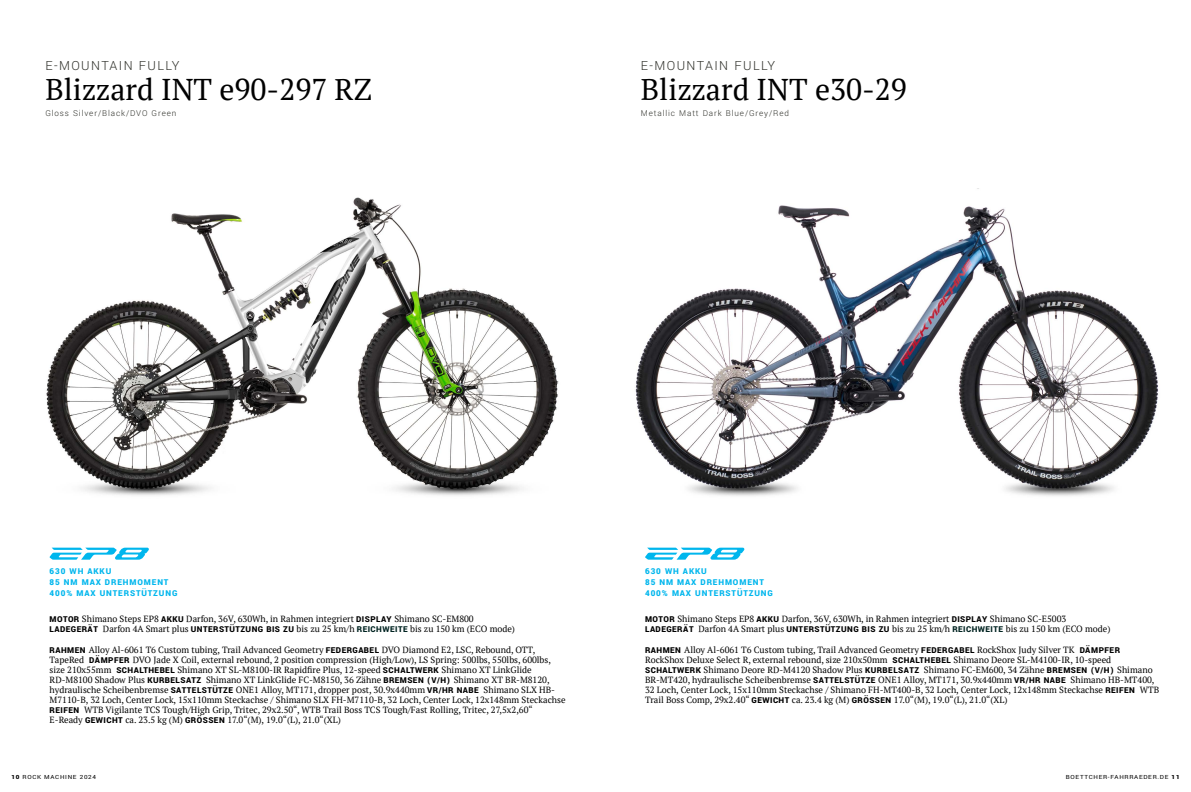
<style>
.page{position:relative;width:1191px;height:792px;background:#fff}
.page>*{position:absolute;margin:0;border:0;box-sizing:border-box;transform-origin:0 0}
.t1{font:30px "PT Serif";color:#000}
.t2{font:300 14px "Yantramanav";letter-spacing:.1em;color:#2c2d27}
.t3{font:9px/10px "PT Serif";color:#000}
.t4{font:900 9px/11px "Yantramanav";letter-spacing:.1em;color:#00b6ed}
.t5{font:300 9px "Yantramanav";letter-spacing:.1em;color:#2c2d27}
.t6{font:6.3px "Yantramanav";letter-spacing:.1em;color:#000;scale:1.11 1}
.s1{font-family:"Yantramanav";font-weight:900}
.s2{font-family:"Yantramanav";font-weight:900;color:#002321}
.s3{font-weight:900}
</style>
<div class="page">
<img style="left:46px;top:197px;width:513px;height:299px">
<svg style="left:50px;top:548px;width:99px;height:12px"></svg>
<img style="left:635px;top:188px;width:523px;height:308px">
<svg style="left:645px;top:548px;width:100px;height:12px"></svg>
<h2 class="t2" style="left:45px;top:57px;width:136px">E-MOUNTAIN FULLY</h2>
<h1 class="t1" style="left:45px;top:70px;width:328px">Blizzard INT e90-297 RZ</h1>
<p class="t5" style="left:45px;top:108px;width:132px">Gloss Silver/Black/DVO Green</p>
<h2 class="t2" style="left:641px;top:57px;width:136px">E-MOUNTAIN FULLY</h2>
<h1 class="t1" style="left:641px;top:70px;width:267px">Blizzard INT e30-29</h1>
<p class="t5" style="left:641px;top:108px;width:150px">Metallic Matt Dark Blue/Grey/Red</p>
<p class="t4" style="left:50px;top:566px;width:129px">630 WH AKKU<br>85 NM MAX DREHMOMENT<br>400% MAX UNTERSTÜTZUNG</p>
<p class="t3" style="left:50px;top:614px;width:467px"><span class="s1">MOTOR</span> Shimano Steps EP8 <span class="s1">AKKU</span> Darfon, 36V, 630Wh, in Rahmen integriert <span class="s1">DISPLAY</span> Shimano SC-EM800<br><span class="s1">LADEGERÄT</span> Darfon 4A Smart plus <span class="s1">UNTERSTÜTZUNG BIS ZU</span> bis zu 25 km/h <span class="s2">REICHWEITE</span> bis zu 150 km (ECO mode)</p>
<p class="t3" style="left:50px;top:645px;width:517px"><span class="s1">RAHMEN</span> Alloy Al-6061 T6 Custom tubing, Trail Advanced Geometry <span class="s1">FEDERGABEL</span> DVO Diamond E2, LSC, Rebound, OTT, TapeRed <span class="s1">DÄMPFER</span> DVO Jade X Coil, external rebound, 2 position compression (High/Low), LS Spring: 500lbs, 550lbs, 600lbs, size 210x55mm <span class="s1">SCHALTHEBEL</span> Shimano XT SL-M8100-IR Rapidfire Plus, 12-speed <span class="s1">SCHALTWERK</span> Shimano XT LinkGlide RD-M8100 Shadow Plus <span class="s1">KURBELSATZ</span> Shimano XT LinkGlide FC-M8150, 36 Zähne <span class="s1">BREMSEN (V/H)</span> Shimano XT BR-M8120, hydraulische Scheibenbremse <span class="s1">SATTELSTÜTZE</span> ONE1 Alloy, MT171, dropper post, 30.9x440mm <span class="s1">VR/HR NABE</span> Shimano SLX HB-M7110-B, 32 Loch, Center Lock, 15x110mm Steckachse / Shimano SLX FH-M7110-B, 32 Loch, Center Lock, 12x148mm Steckachse <span class="s1">REIFEN</span> WTB Vigilante TCS Tough/High Grip, Tritec, 29x2.50“, WTB Trail Boss TCS Tough/Fast Rolling, Tritec, 27,5x2,60“ E-Ready <span class="s1">GEWICHT</span> ca. 23.5 kg (M) <span class="s1">GRÖSSEN</span> 17.0“(M), 19.0“(L), 21.0“(XL)</p>
<p class="t4" style="left:645px;top:566px;width:129px">630 WH AKKU<br>85 NM MAX DREHMOMENT<br>400% MAX UNTERSTÜTZUNG</p>
<p class="t3" style="left:645px;top:614px;width:467px"><span class="s1">MOTOR</span> Shimano Steps EP8 <span class="s1">AKKU</span> Darfon, 36V, 630Wh, in Rahmen integriert <span class="s1">DISPLAY</span> Shimano SC-E5003<br><span class="s1">LADEGERÄT</span> Darfon 4A Smart plus <span class="s1">UNTERSTÜTZUNG BIS ZU</span> bis zu 25 km/h <span class="s2">REICHWEITE</span> bis zu 150 km (ECO mode)</p>
<p class="t3" style="left:645px;top:645px;width:515px"><span class="s1">RAHMEN</span> Alloy Al-6061 T6 Custom tubing, Trail Advanced Geometry <span class="s1">FEDERGABEL</span> RockShox Judy Silver TK <span class="s1">DÄMPFER </span>RockShox Deluxe Select R, external rebound, size 210x50mm <span class="s1">SCHALTHEBEL</span> Shimano Deore SL-M4100-IR, 10-speed <span class="s1">SCHALTWERK</span> Shimano Deore RD-M4120 Shadow Plus <span class="s1">KURBELSATZ</span> Shimano FC-EM600, 34 Zähne <span class="s1">BREMSEN (V/H)</span> Shimano BR-MT420, hydraulische Scheibenbremse <span class="s1">SATTELSTÜTZE</span> ONE1 Alloy, MT171, 30.9x440mm <span class="s1">VR/HR NABE</span> Shimano HB-MT400, 32 Loch, Center Lock, 15x110mm Steckachse / Shimano FH-MT400-B, 32 Loch, Center Lock, 12x148mm Steckachse <span class="s1">REIFEN</span> WTB Trail Boss Comp, 29x2.40“ <span class="s1">GEWICHT</span> ca. 23.4 kg (M) <span class="s1">GRÖSSEN</span> 17.0“(M), 19.0“(L), 21.0“(XL)</p>
<p class="t6" style="left:11px;top:773px;width:78px"><span class="s3">10</span> ROCK MACHINE 2024</p>
<p class="t6" style="left:1065px;top:773px;width:104px">BOETTCHER-FAHRRAEDER.DE <span class="s3">11</span></p>
</div>
